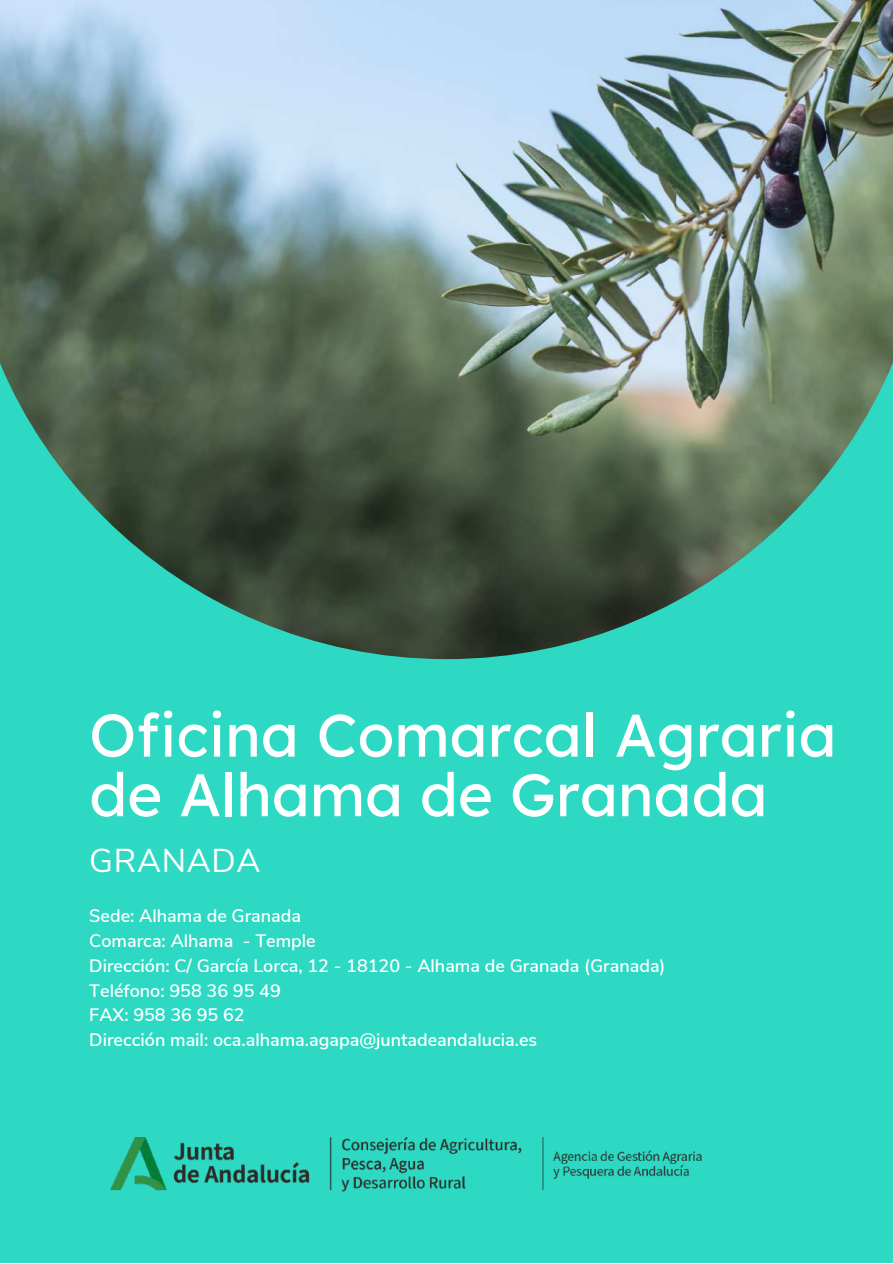
<style>
.page{position:relative;width:893px;height:1264px;background:#fff}
.page>*{position:absolute;margin:0;border:0;box-sizing:border-box;transform-origin:0 0}
.t1{font:60px/59.6px "Lexend Deca";color:#fff}
.t2{font:33px "Nunito Sans";letter-spacing:.02em;color:#fff}
.t3{font:600 18px/24.8px "Nunito Sans";color:#fff}
</style>
<div class="page">
<div style="left:0;top:0;width:892px;height:1262px;background:#2ed9c3"></div>
<img style="left:0;top:0;width:892px;height:659px">
<img style="left:110px;top:1137px;width:592px;height:55px">
<h1 class="t1" style="left:89px;top:704px;width:748px">Oficina Comarcal Agraria de Alhama de Granada</h1>
<h2 class="t2" style="left:89px;top:838px;width:173px">GRANADA</h2>
<p class="t3" style="left:89px;top:904px;width:577px">Sede: Alhama de Granada<br>Comarca: Alhama - Temple<br>Dirección: C/ García Lorca, 12 - 18120 - Alhama de Granada (Granada)<br>Teléfono: 958 36 95 49<br>FAX: 958 36 95 62<br>Dirección mail: oca.alhama.agapa@juntadeandalucia.es</p>
</div>
